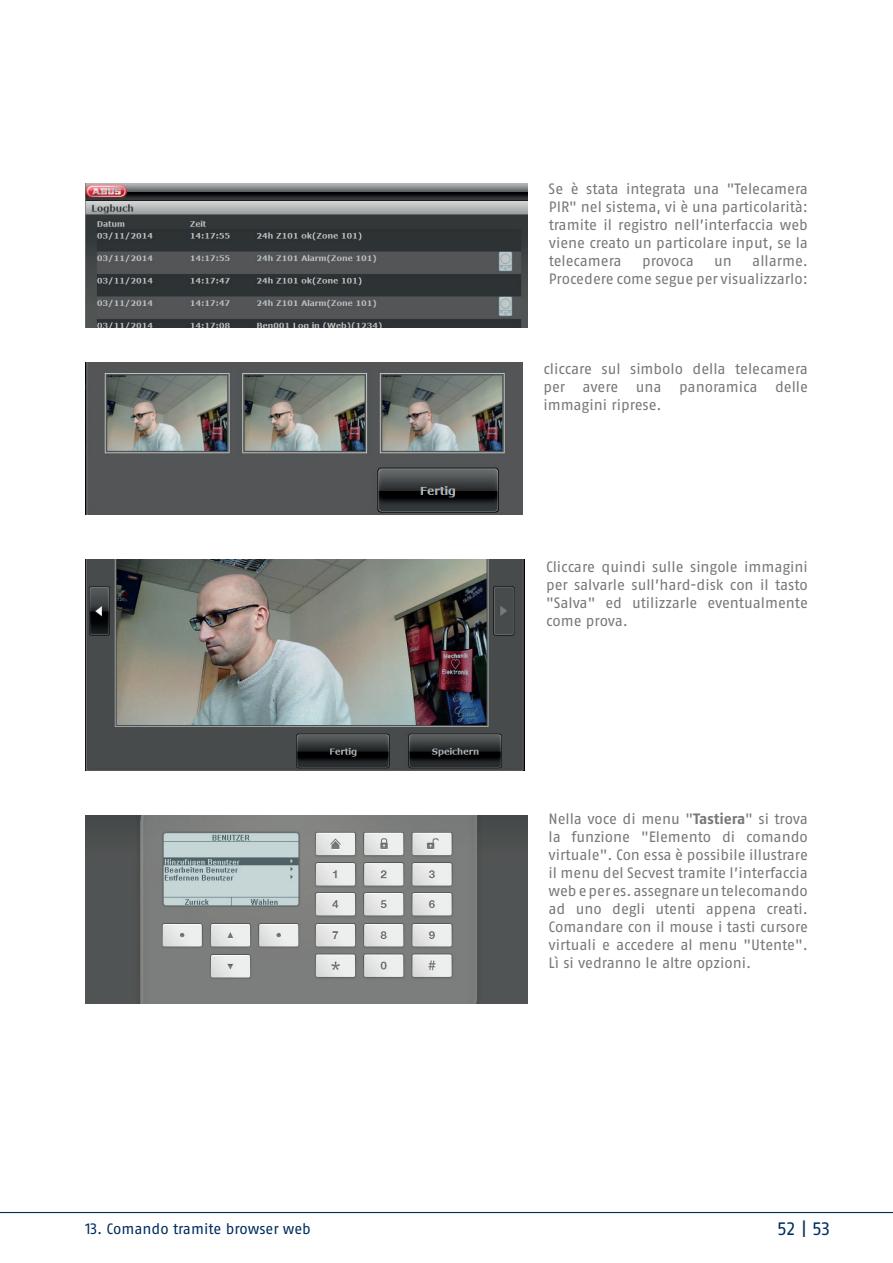
<style>
.page{position:relative;width:893px;height:1263px;background:#fff}
.page>*{position:absolute;margin:0;border:0;box-sizing:border-box;transform-origin:0 0}
.t1{font:18px "ABUS Fago Pro";color:#002d5e}
.t2{font:15px/18px "ABUS Fago Pro";letter-spacing:-.005em;color:#76787b;text-align:justify}
.t3{font:15px "ABUS Fago Pro";letter-spacing:-.005em;color:#002d5e}
.s1{font-weight:700}
</style>
<div class="page">
<hr style="left:0;top:1212px;width:893px;height:1px;background:#002d5e">
<img style="left:85px;top:184px;width:442px;height:144px">
<img style="left:85px;top:362px;width:437px;height:152px">
<img style="left:85px;top:559px;width:440px;height:212px">
<img style="left:85px;top:815px;width:442px;height:188px">
<p class="t2" style="left:549px;top:179px;width:261px">Se è stata integrata una "Telecamera PIR" nel sistema, vi è una particolarità: tramite il registro nell’interfaccia web viene creato un particolare input, se la telecamera</p>
<p class="t2" style="left:549px;top:251px;width:261px;text-align:right">allarme.<br>Procedere come segue per visualizzarlo:</p>
<p class="t2" style="left:642px;top:251px;width:53px">provoca</p>
<p class="t2" style="left:714px;top:251px;width:19px">un</p>
<p class="t2" style="left:543px;top:359px;width:266px">cliccare sul simbolo della telecamera per avere una panoramica delle immagini riprese.</p>
<p class="t2" style="left:546px;top:557px;width:263px">Cliccare quindi sulle singole immagini per salvarle sull’hard-disk con il tasto "Salva" ed utilizzarle eventualmente come prova.</p>
<p class="t2" style="left:549px;top:809px;width:261px">Nella voce di menu "<span class="s1">Tastiera</span>" si trova la funzione "Elemento di comando virtuale". Con essa è possibile illustrare il menu del Secvest tramite l’interfaccia web e per es. assegnare un telecomando ad uno degli utenti appena creati.<br>Comandare con il mouse i tasti cursore virtuali e accedere al menu "Utente".<br>Lì si vedranno le altre opzioni.</p>
<p class="t3" style="left:85px;top:1220px;width:227px">13. Comando tramite browser web</p>
<p class="t1" style="left:777px;top:1218px;width:54px">52 | 53</p>
</div>
